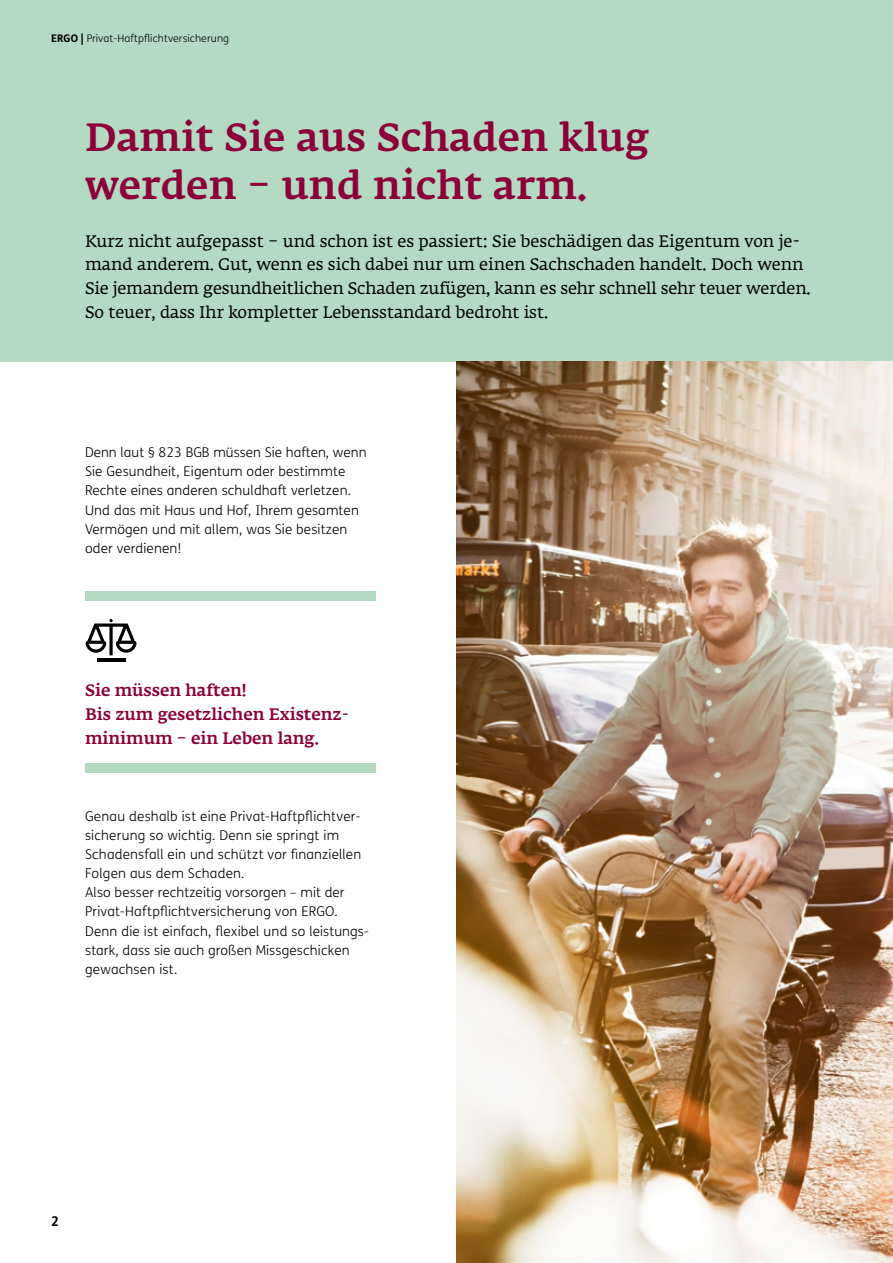
<style>
.page{position:relative;width:893px;height:1263px;background:#fff}
.page>*{position:absolute;margin:0;border:0;box-sizing:border-box;transform-origin:0 0}
.t1{font:500 39px/47.8px "Fedra Serif A Pro";letter-spacing:.01em;color:#8c0038}
.t2{font:16.5px/23.9px "Fedra Serif A Pro";color:#000}
.t3{font:500 16.5px/23.9px "Fedra Serif A Pro";color:#8c0038}
.t4{font:300 13.5px/19.2px "FS Me";letter-spacing:.01em;color:#000}
.t5{font:700 13.5px "FS Me";color:#000}
.t6{font:300 10.5px "FS Me";letter-spacing:.01em;color:#000}
.s1{font-weight:700}
</style>
<div class="page">
<div style="left:85px;top:591px;width:290px;height:10px;background:#b4dac3"></div>
<div style="left:85px;top:763px;width:290px;height:10px;background:#b4dac3"></div>
<div style="left:0;top:0;width:893px;height:361px;background:#b4dac3"></div>
<img style="left:456px;top:361px;width:437px;height:902px">
<hr style="left:97px;top:659px;width:28px;height:3px;background:#000">
<svg style="left:85px;top:619px;width:52px;height:36px"></svg>
<p class="t6" style="left:51px;top:31px;width:180px"><span class="s1">ERGO |</span> Privat-Haftpflichtversicherung</p>
<h1 class="t1" style="left:85px;top:114px;width:565px">Damit Sie aus Schaden klug werden – und nicht arm.</h1>
<p class="t2" style="left:85px;top:229px;width:727px">Kurz nicht aufgepasst – und schon ist es passiert: Sie beschädigen das Eigentum von je&shy;mand anderem. Gut, wenn es sich dabei nur um einen Sachschaden handelt. Doch wenn Sie jemandem gesundheitlichen Schaden zufügen, kann es sehr schnell sehr teuer werden.<br>So teuer, dass Ihr kompletter Lebensstandard bedroht ist.</p>
<p class="t4" style="left:85px;top:442px;width:283px">Denn laut § 823 BGB müssen Sie haften, wenn Sie Gesundheit, Eigentum oder bestimmte Rechte eines anderen schuldhaft verletzen.<br>Und das mit Haus und Hof, Ihrem gesamten Vermögen und mit allem, was Sie besitzen oder verdienen!</p>
<p class="t3" style="left:85px;top:679px;width:265px">Sie müssen haften!<br>Bis zum gesetzlichen Existenz&shy;minimum – ein Leben lang.</p>
<p class="t4" style="left:85px;top:806px;width:285px">Genau deshalb ist eine Privat-Haftpflichtver&shy;sicherung so wichtig. Denn sie springt im Schadensfall ein und schützt vor finanziellen Folgen aus dem Schaden.<br>Also besser rechtzeitig vorsorgen – mit der Privat-Haftpflichtversicherung von ERGO.<br>Denn die ist einfach, flexibel und so leistungs&shy;stark, dass sie auch großen Missgeschicken gewachsen ist.</p>
<p class="t5" style="left:51px;top:1211px;width:9px">2</p>
</div>
